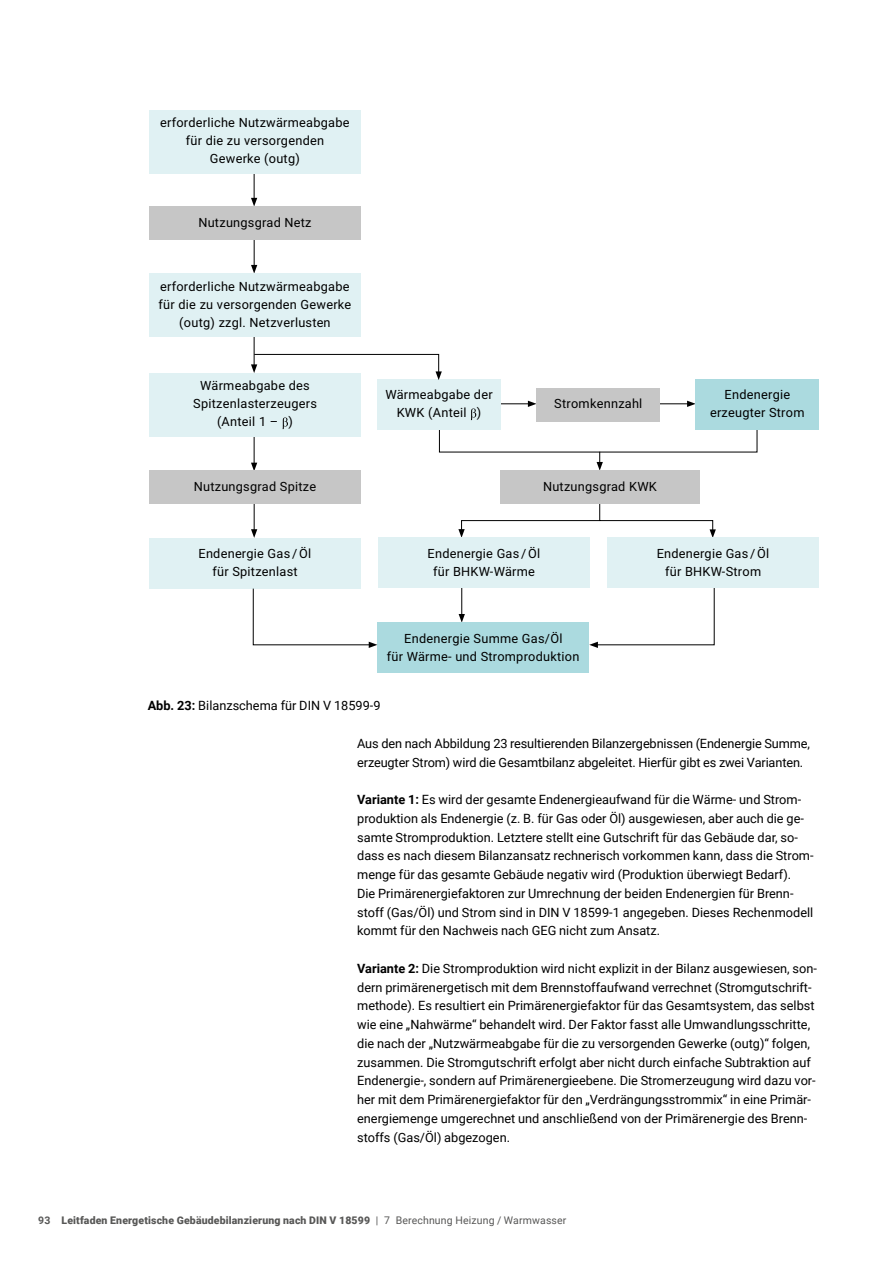
<style>
.page{position:relative;width:893px;height:1263px;background:#fff}
.page>*{position:absolute;margin:0;border:0;box-sizing:border-box;transform-origin:0 0}
.P_Copy_P_Copy{font:12.75px/18.8px "Roboto";color:#000}
.P_Copy_P_Copy-2{font:12.75px/18px "Roboto";letter-spacing:.02em;color:#000;text-align:center}
.P_Copy_P_Caption{font:12.75px "Roboto";color:#000}
.t1{font:900 10.5px "Roboto";letter-spacing:.015em;color:#575756}
.s1{font-weight:700}
.s2{font-weight:400}
</style>
<div class="page">
<hr style="left:254px;top:335px;width:1px;height:32px;background:#000">
<svg style="left:458px;top:504px;width:258px;height:34px"></svg>
<hr style="left:461px;top:581px;width:1px;height:35px;background:#000">
<svg style="left:459px;top:614px;width:6px;height:9px"></svg>
<hr style="left:254px;top:147px;width:1px;height:53px;background:#000">
<svg style="left:251px;top:198px;width:6px;height:8px"></svg>
<hr style="left:254px;top:229px;width:1px;height:38px;background:#000">
<svg style="left:251px;top:265px;width:6px;height:9px"></svg>
<hr style="left:254px;top:494px;width:1px;height:38px;background:#000">
<svg style="left:251px;top:529px;width:6px;height:9px"></svg>
<div style="left:149px;top:206px;width:212px;height:34px;background:#c6c6c6"></div>
<div style="left:149px;top:110px;width:212px;height:63px;background:#e0f1f3"></div>
<div style="left:149px;top:274px;width:212px;height:63px;background:#e0f1f3"></div>
<div style="left:149px;top:538px;width:212px;height:51px;background:#e0f1f3"></div>
<div style="left:378px;top:538px;width:212px;height:50px;background:#e0f1f3"></div>
<svg style="left:589px;top:588px;width:126px;height:60px"></svg>
<div style="left:149px;top:373px;width:212px;height:63px;background:#e0f1f3"></div>
<div style="left:149px;top:471px;width:212px;height:33px;background:#c6c6c6"></div>
<div style="left:607px;top:538px;width:212px;height:50px;background:#e0f1f3"></div>
<div style="left:377px;top:623px;width:212px;height:50px;background:#abdadf"></div>
<svg style="left:252px;top:588px;width:125px;height:60px"></svg>
<div style="left:500px;top:471px;width:200px;height:33px;background:#c6c6c6"></div>
<div style="left:377px;top:379px;width:124px;height:51px;background:#e0f1f3"></div>
<div style="left:537px;top:388px;width:123px;height:33px;background:#c6c6c6"></div>
<div style="left:696px;top:379px;width:123px;height:51px;background:#abdadf"></div>
<svg style="left:251px;top:354px;width:191px;height:26px"></svg>
<svg style="left:251px;top:401px;width:507px;height:70px"></svg>
<p class="P_Copy_P_Copy-2" style="left:160px;top:113px;width:191px">erforderliche Nutzwärmeabgabe für die zu versorgenden<br>Gewerke (outg)</p>
<p class="P_Copy_P_Copy-2" style="left:198px;top:213px;width:115px">Nutzungsgrad Netz</p>
<p class="P_Copy_P_Copy-2" style="left:159px;top:277px;width:194px">erforderliche Nutzwärmeabgabe für die zu versorgenden Gewerke (outg) zzgl. Netzverlusten</p>
<p class="P_Copy_P_Copy-2" style="left:193px;top:376px;width:125px">Wärmeabgabe des<br>Spitzenlasterzeugers (Anteil 1 – )</p>
<p class="P_Copy_P_Copy-2" style="left:194px;top:477px;width:124px">Nutzungsgrad Spitze</p>
<p class="P_Copy_P_Copy-2" style="left:385px;top:385px;width:109px">Wärmeabgabe der<br>KWK (Anteil )</p>
<p class="P_Copy_P_Copy-2" style="left:554px;top:394px;width:89px">Stromkennzahl</p>
<p class="P_Copy_P_Copy-2" style="left:543px;top:477px;width:115px">Nutzungsgrad KWK</p>
<p class="P_Copy_P_Copy" style="left:710px;top:385px;width:96px;line-height:18px;text-align:center">Endenergie erzeugter Strom</p>
<p class="P_Copy_P_Copy-2" style="left:199px;top:544px;width:114px">Endenergie Gas / Öl für Spitzenlast</p>
<p class="P_Copy_P_Copy-2" style="left:428px;top:544px;width:114px">Endenergie Gas / Öl für BHKW-Wärme</p>
<p class="P_Copy_P_Copy-2" style="left:387px;top:628px;width:194px">Endenergie Summe Gas/Öl<br>für Wärme- und Stromproduktion</p>
<p class="P_Copy_P_Caption" style="left:148px;top:697px;width:234px"><span class="s1">Abb. 23:</span> Bilanzschema für DIN V 18599-9</p>
<p class="P_Copy_P_Copy-2" style="left:657px;top:544px;width:114px">Endenergie Gas / Öl für BHKW-Strom</p>
<p class="P_Copy_P_Copy" style="left:357px;top:733px;width:454px">Aus den nach Abbildung 23 resultierenden Bilanzergebnissen (Endenergie Summe, erzeugter Strom) wird die Gesamtbilanz abgeleitet. Hierfür gibt es zwei Varianten.</p>
<p class="P_Copy_P_Copy" style="left:357px;top:790px;width:458px"><span class="s1">Variante 1:</span> Es wird der gesamte Endenergieaufwand für die Wärme- und Strom&shy;produktion als Endenergie (z. B. für Gas oder Öl) ausgewiesen, aber auch die ge&shy;samte Stromproduktion. Letztere stellt eine Gutschrift für das Gebäude dar, so&shy;dass es nach diesem Bilanzansatz rechnerisch vorkommen kann, dass die Strom&shy;menge für das gesamte Gebäude negativ wird (Produktion überwiegt Bedarf).<br>Die Primärenergiefaktoren zur Umrechnung der beiden Endenergien für Brenn&shy;stoff (Gas/Öl) und Strom sind in DIN V 18599-1 angegeben. Dieses Rechenmodell kommt für den Nachweis nach GEG nicht zum Ansatz.</p>
<p class="P_Copy_P_Copy" style="left:357px;top:958px;width:461px"><span class="s1">Variante 2:</span> Die Stromproduktion wird nicht explizit in der Bilanz ausgewiesen, son&shy;dern primärenergetisch mit dem Brennstoffaufwand verrechnet (Stromgutschrift&shy;methode). Es resultiert ein Primärenergiefaktor für das Gesamtsystem, das selbst wie eine „Nahwärme“ behandelt wird. Der Faktor fasst alle Umwandlungsschritte, die nach der „Nutzwärmeabgabe für die zu versorgenden Gewerke (outg)“ folgen, zusammen. Die Stromgutschrift erfolgt aber nicht durch einfache Subtraktion auf Endenergie-, sondern auf Primärenergieebene. Die Stromerzeugung wird dazu vor&shy;her mit dem Primärenergiefaktor für den „Verdrängungsstrommix“ in eine Primär&shy;energiemenge umgerechnet und anschließend von der Primärenergie des Brenn&shy;stoffs (Gas/Öl) abgezogen.</p>
<p class="t1" style="left:38px;top:1213px;width:530px"><span class="s1">93</span> Leitfaden Energetische Gebäudebilanzierung nach DIN V 18599 <span class="s2">| 7 Berechnung Heizung / Warmwasser</span></p>
</div>
